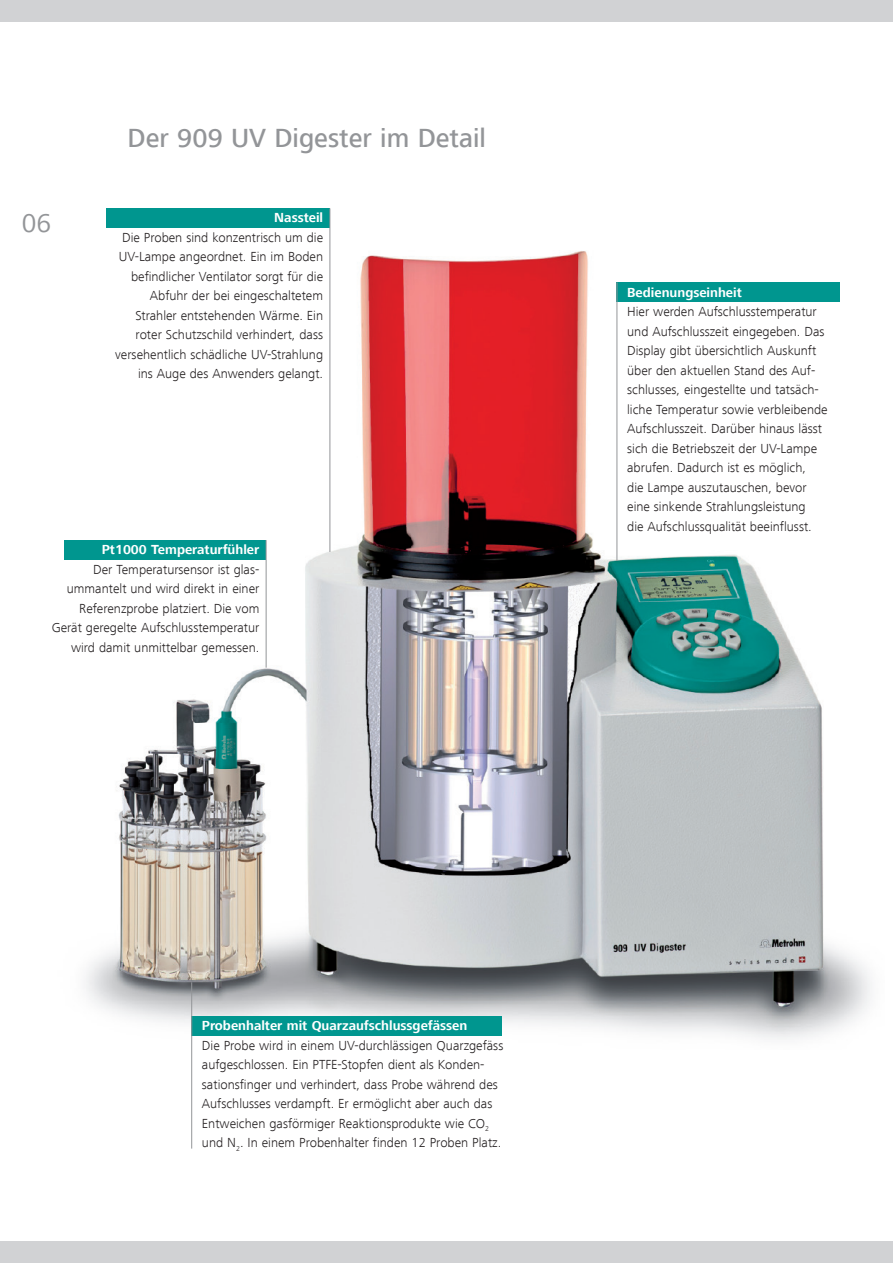
<style>
.page{position:relative;width:893px;height:1263px;background:#fff}
.page>*{position:absolute;margin:0;border:0;box-sizing:border-box;transform-origin:0 0}
.t1{font:500 27px "Frutiger Next LT";color:#939598}
.t2{font:27px "Frutiger Next LT";color:#939598}
.t3{font:300 13.5px/19.5px "Frutiger Next LT";color:#231f20;text-align:right}
.t4{font:700 13.5px "Frutiger Next LT";color:#fff}
</style>
<div class="page">
<div style="left:0;top:1242px;width:893px;height:21px;background:#d1d2d4"></div>
<img style="left:86px;top:228px;width:786px;height:821px">
<div style="left:191px;top:1016px;width:311px;height:20px;background:#00968f"></div>
<div style="left:64px;top:540px;width:202px;height:20px;background:#00968f"></div>
<div style="left:617px;top:282px;width:223px;height:20px;background:#00968f"></div>
<div style="left:106px;top:208px;width:224px;height:20px;background:#00968f"></div>
<div style="left:0;top:0;width:893px;height:21px;background:#d1d2d4"></div>
<hr style="left:191px;top:982px;width:1px;height:166px;background:#939598">
<hr style="left:617px;top:282px;width:1px;height:279px;background:#939598">
<hr style="left:266px;top:540px;width:1px;height:128px;background:#939598">
<hr style="left:330px;top:208px;width:1px;height:344px;background:#939598">
<h1 class="t2" style="left:22px;top:208px;width:31px">06</h1>
<h1 class="t1" style="left:128px;top:123px;width:360px">Der 909 UV Digester im Detail</h1>
<p class="t4" style="left:274px;top:210px;width:50px">Nassteil</p>
<p class="t3" style="left:115px;top:228px;width:209px">Die Proben sind konzentrisch um die UV-Lampe angeordnet. Ein im Boden befindlicher Ventilator sorgt für die Abfuhr der bei eingeschaltetem Strahler entstehenden Wärme. Ein roter Schutzschild verhindert, dass versehentlich schädliche UV-Strahlung ins Auge des Anwenders gelangt.</p>
<p class="t4" style="left:102px;top:542px;width:159px">Pt1000 Temperaturfühler</p>
<p class="t3" style="left:52px;top:559px;width:209px">Der Temperatursensor ist glas&shy;ummantelt und wird direkt in einer Referenzprobe platziert. Die vom Gerät geregelte Aufschlusstemperatur wird damit unmittelbar gemessen.</p>
<p class="t4" style="left:627px;top:285px;width:116px">Bedienungseinheit</p>
<p class="t3" style="left:627px;top:302px;width:202px;text-align:left">Hier werden Aufschlusstemperatur und Aufschlusszeit eingegeben. Das Display gibt übersichtlich Auskunft über den aktuellen Stand des Auf&shy;schlusses, eingestellte und tatsäch&shy;liche Temperatur sowie verbleibende Aufschlusszeit. Darüber hinaus lässt sich die Betriebszeit der UV-Lampe abrufen. Dadurch ist es möglich,<br>die Lampe auszutauschen, bevor eine sinkende Strahlungsleistung<br>die Aufschlussqualität beeinflusst.</p>
<p class="t4" style="left:202px;top:1018px;width:267px">Probenhalter mit Quarzaufschlussgefässen</p>
<p class="t3" style="left:202px;top:1035px;width:303px;text-align:left">Die Probe wird in einem UV-durchlässigen Quarzgefäss aufgeschlossen. Ein PTFE-Stopfen dient als Konden&shy;sationsfinger und verhindert, dass Probe während des Aufschlusses verdampft. Er ermöglicht aber auch das Entweichen gasförmiger Reaktionsprodukte wie CO<sub>2 </sub>und N<sub>2</sub>. In einem Probenhalter finden 12 Proben Platz.</p>
</div>
